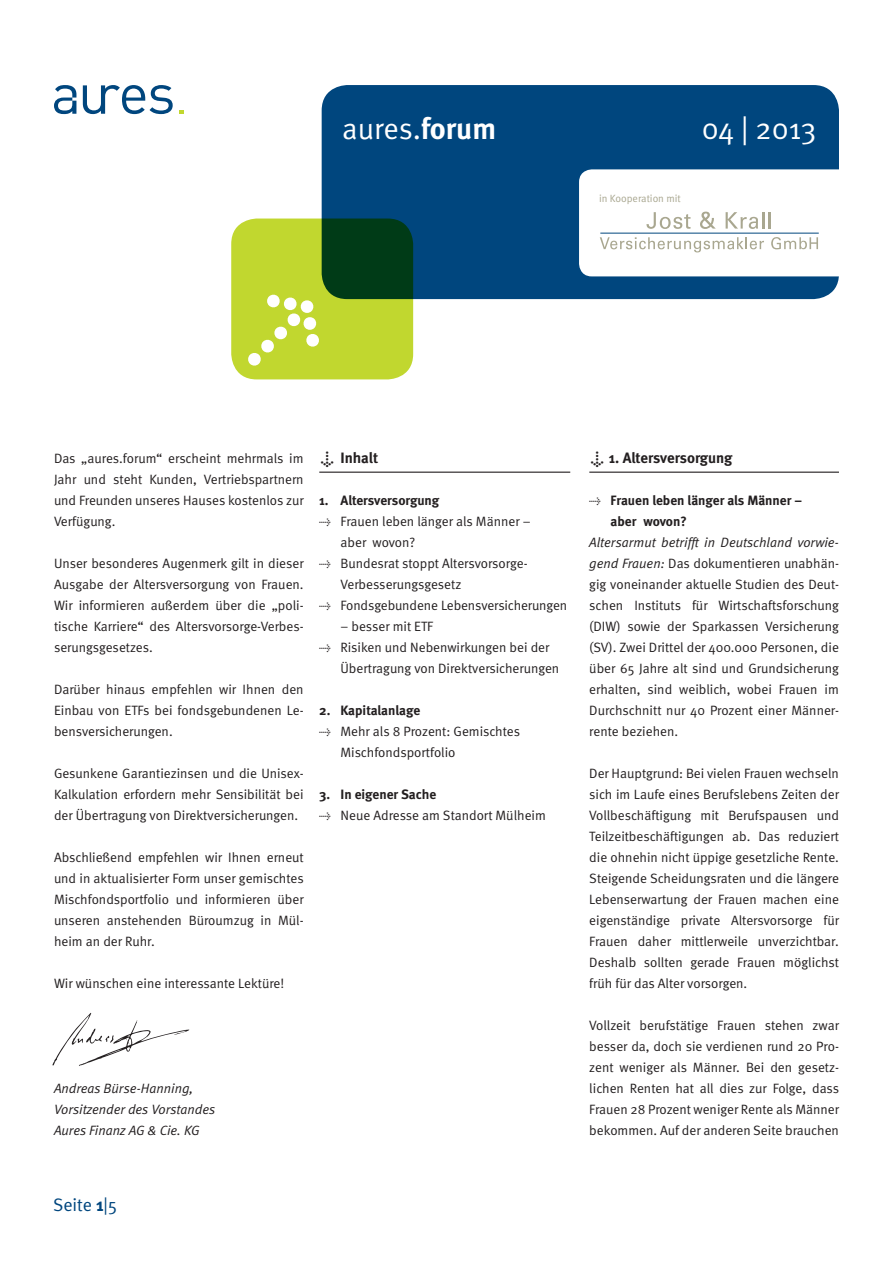
<style>
.page{position:relative;width:893px;height:1263px;background:#fff}
.page>*{position:absolute;margin:0;border:0;box-sizing:border-box;transform-origin:0 0}
.t1{font:75px "Meta Bold Expert";color:#fff}
.t2{font:30px "Meta Normal";letter-spacing:-.005em;color:#fff}
.t3{font:18px "Meta Normal";color:#00467e}
.t4{font:700 15px "Meta";letter-spacing:-.005em;color:#231f20}
.t5{font:13.5px/21px "Meta Normal";color:#231f20;text-align:justify}
.t6{font:700 13.5px/21px "Meta";color:#231f20}
.t7{font:italic 13.5px/21px "Meta Normal";color:#231f20}
.t8{font:10.5px "Meta Normal";color:#a9a790}
.s1{font-family:"Meta";font-weight:700}
.s2{font-family:"Meta Bold Expert";font-weight:400;font-size:13.5px}
.s3{font-family:"Meta Normal Expert"}
.s4{font-family:"Meta Normal Expert";font-weight:400}
.s5{font-style:italic}
</style>
<div class="page">
<hr style="left:319px;top:472px;width:251px;height:1px;background:#231f20">
<svg style="left:52px;top:1013px;width:137px;height:53px"></svg>
<div style="left:322px;top:85px;width:517px;height:214px;background:#00467e;border-radius:26px"></div>
<svg style="left:231px;top:219px;width:182px;height:160px;background:#91b029"></svg>
<hr style="left:589px;top:472px;width:250px;height:1px;background:#231f20">
<svg style="left:180px;top:111px;width:4px;height:3px"></svg>
<svg style="left:83px;top:85px;width:90px;height:29px"></svg>
<svg style="left:54px;top:85px;width:22px;height:29px"></svg>
<svg style="left:579px;top:169px;width:260px;height:107px;background:#f8f9f8"></svg>
<hr style="left:600px;top:233px;width:219px;height:1px;background:#00467e">
<h2 class="t2" style="left:342px;top:111px;width:155px">aures.<span class="s1">forum</span></h2>
<h2 class="t2" style="left:702px;top:111px;width:116px">04 | 2013</h2>
<p class="t8" style="left:599px;top:192px;width:83px">in Kooperation mit</p>
<h1 class="t1" style="left:241px;top:277px;width:92px">R</h1>
<p class="t5" style="left:54px;top:448px;width:251px">Das „aures.forum“ erscheint mehrmals im Jahr und steht Kunden, Vertriebspartnern und Freunden unseres Hauses kostenlos zur Verfügung.</p>
<p class="t5" style="left:54px;top:553px;width:251px">Unser besonderes Augenmerk gilt in dieser Ausgabe der Altersversorgung von Frauen.<br>Wir informieren außerdem über die „poli&shy;tische Karriere“ des Altersvorsorge-Verbes&shy;serungsgesetzes.</p>
<p class="t5" style="left:54px;top:679px;width:251px">Darüber hinaus empfehlen wir Ihnen den Einbau von ETFs bei fondsgebundenen Le&shy;bensversicherungen.</p>
<p class="t5" style="left:54px;top:763px;width:251px">Gesunkene Garantiezinsen und die Unisex-Kalkulation erfordern mehr Sensibilität bei der Übertragung von Direktversicherungen.</p>
<p class="t5" style="left:54px;top:847px;width:251px">Abschließend empfehlen wir Ihnen erneut und in aktualisierter Form unser gemischtes Mischfondsportfolio und informieren über unseren anstehenden Büroumzug in Mül&shy;heim an der Ruhr.</p>
<p class="t5" style="left:54px;top:973px;width:232px">Wir wünschen eine interessante Lektüre!</p>
<p class="t4" style="left:319px;top:449px;width:60px"><span class="s2">N</span> Inhalt</p>
<p class="t6" style="left:319px;top:490px;width:122px">1. Altersversorgung</p>
<p class="t5" style="left:319px;top:511px;width:213px"><span class="s3">t</span> Frauen leben länger als Männer –</p>
<p class="t5" style="left:341px;top:532px;width:76px">aber wovon?</p>
<p class="t5" style="left:319px;top:553px;width:210px"><span class="s3">t</span> Bundesrat stoppt Altersvorsorge-</p>
<p class="t5" style="left:341px;top:574px;width:122px">Verbesserungsgesetz</p>
<p class="t5" style="left:319px;top:595px;width:250px"><span class="s3">t</span> Fondsgebundene Lebensversicherungen</p>
<p class="t5" style="left:341px;top:616px;width:94px">– besser mit ETF</p>
<p class="t5" style="left:319px;top:637px;width:232px"><span class="s3">t</span> Risiken und Nebenwirkungen bei der</p>
<p class="t5" style="left:341px;top:658px;width:220px">Übertragung von Direktversicherungen</p>
<p class="t6" style="left:319px;top:700px;width:102px">2. Kapitalanlage</p>
<p class="t5" style="left:341px;top:721px;width:181px;text-indent:-21px"><span class="s3">t</span> Mehr als 8 Prozent: Gemischtes<br>Mischfondsportfolio</p>
<p class="t6" style="left:319px;top:784px;width:118px">3. In eigener Sache</p>
<p class="t5" style="left:319px;top:805px;width:228px"><span class="s3">t</span> Neue Adresse am Standort Mülheim</p>
<p class="t7" style="left:54px;top:1078px;width:163px">Andreas Bürse-Hanning,<br>Vorsitzender des Vorstandes<br>Aures Finanz AG &amp; Cie. KG</p>
<p class="t4" style="left:589px;top:449px;width:145px"><span class="s2">N</span> 1. Altersversorgung</p>
<p class="t6" style="left:611px;top:490px;width:193px;text-indent:-21px"><span class="s4">t</span> Frauen leben länger als Männer – aber wovon?</p>
<p class="t5" style="left:589px;top:532px;width:251px"><span class="s5">Altersarmut betrifft in Deutschland vorwie&shy;gend Frauen:</span> Das dokumentieren unabhän&shy;gig voneinander aktuelle Studien des Deut&shy;schen Instituts für Wirtschaftsforschung (DIW) sowie der Sparkassen Versicherung (SV). Zwei Drittel der 400.000 Personen, die über 65 Jahre alt sind und Grundsicherung erhalten, sind weiblich, wobei Frauen im Durchschnitt nur 40 Prozent einer Männer&shy;rente beziehen.</p>
<p class="t5" style="left:589px;top:763px;width:251px">Der Hauptgrund: Bei vielen Frauen wechseln sich im Laufe eines Berufslebens Zeiten der Vollbeschäftigung mit Berufspausen und Teilzeitbeschäftigungen ab. Das reduziert die ohnehin nicht üppige gesetzliche Rente.<br>Steigende Scheidungsraten und die längere Lebenserwartung der Frauen machen eine eigenständige private Altersvorsorge für Frauen daher mittlerweile unverzichtbar.<br>Deshalb sollten gerade Frauen möglichst früh für das Alter vorsorgen.</p>
<p class="t5" style="left:589px;top:1015px;width:251px">Vollzeit berufstätige Frauen stehen zwar besser da, doch sie verdienen rund 20 Pro&shy;zent weniger als Männer. Bei den gesetz&shy;lichen Renten hat all dies zur Folge, dass Frauen 28 Prozent weniger Rente als Männer bekommen. Auf der anderen Seite brauchen</p>
<h3 class="t3" style="left:53px;top:1194px;width:65px">Seite <span class="s1">1</span>|5</h3>
</div>
